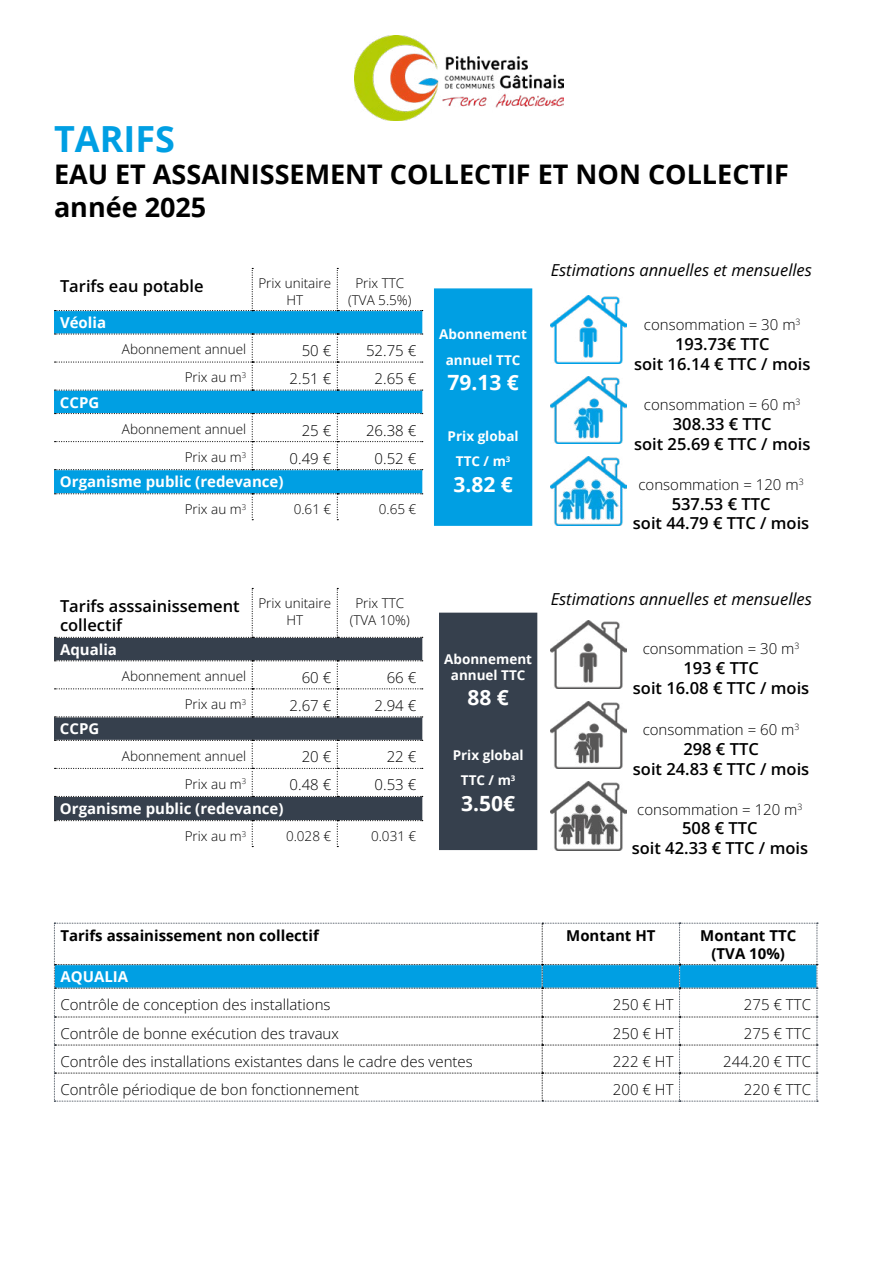
<style>
.page{position:relative;width:893px;height:1263px;background:#fff}
.page>*{position:absolute;margin:0;border:0;box-sizing:border-box;transform-origin:0 0}
.t1{font:700 36px "Open Sans";color:#009fe3}
.t2{font:700 27px/32.4px "Open Sans";color:#000}
.t3{font:700 21px "Open Sans";color:#fff}
.t4{font:16.5px/19.8px "Open Sans";color:#000;text-align:center}
.t5{font:italic 16.5px "Open Sans";color:#000}
.t6{font:15px "Open Sans";color:#000}
.t7{font:700 15px "Open Sans";color:#fff}
.t8{font:700 15px/18px "Open Sans";color:#000;text-align:center}
.t9{font:13.5px/16.2px "Open Sans";color:#000;text-align:center}
.t10{font:700 13.5px/25.2px "Open Sans";color:#fff;text-align:center}
</style>
<div class="page">
<div style="left:54px;top:311px;width:368px;height:183px;background:#009fe3"></div>
<svg style="left:55px;top:268px;width:368px;height:43px"></svg>
<svg style="left:55px;top:333px;width:368px;height:58px"></svg>
<svg style="left:55px;top:413px;width:368px;height:57px"></svg>
<svg style="left:55px;top:493px;width:368px;height:27px"></svg>
<img style="left:551px;top:296px;width:75px;height:68px">
<img style="left:551px;top:457px;width:75px;height:68px">
<img style="left:551px;top:376px;width:75px;height:68px">
<img style="left:551px;top:620px;width:75px;height:68px">
<img style="left:551px;top:782px;width:75px;height:68px">
<img style="left:551px;top:701px;width:75px;height:68px">
<svg style="left:54px;top:923px;width:764px;height:179px"></svg>
<div style="left:54px;top:637px;width:368px;height:184px;background:#36404d"></div>
<svg style="left:55px;top:588px;width:368px;height:50px"></svg>
<svg style="left:55px;top:660px;width:368px;height:57px"></svg>
<svg style="left:55px;top:740px;width:368px;height:57px"></svg>
<svg style="left:55px;top:820px;width:368px;height:27px"></svg>
<div style="left:434px;top:288px;width:98px;height:238px;background:#009fe3"></div>
<div style="left:439px;top:613px;width:98px;height:237px;background:#36404d"></div>
<img style="left:354px;top:36px;width:210px;height:85px">
<h1 class="t1" style="left:54px;top:113px;width:122px">TARIFS</h1>
<h2 class="t2" style="left:54px;top:158px;width:736px">EAU ET ASSAINISSEMENT COLLECTIF ET NON COLLECTIF année 2025</h2>
<p class="t4" style="left:60px;top:275px;width:145px">Tarifs eau potable</p>
<p class="t9" style="left:258px;top:275px;width:74px">Prix unitaire<br>HT</p>
<p class="t9" style="left:348px;top:275px;width:65px">Prix TTC (TVA 5.5%)</p>
<p class="t7" style="left:60px;top:312px;width:48px">Véolia</p>
<p class="t9" style="left:122px;top:341px;width:126px">Abonnement annuel</p>
<p class="t6" style="left:302px;top:340px;width:31px">50 €</p>
<p class="t6" style="left:366px;top:340px;width:52px">52.75 €</p>
<p class="t9" style="left:185px;top:369px;width:63px">Prix au m<sup>3</sup></p>
<p class="t6" style="left:290px;top:368px;width:43px">2.51 €</p>
<p class="t6" style="left:375px;top:368px;width:43px">2.65 €</p>
<p class="t7" style="left:60px;top:391px;width:41px">CCPG</p>
<p class="t9" style="left:122px;top:421px;width:126px">Abonnement annuel</p>
<p class="t6" style="left:302px;top:420px;width:31px">25 €</p>
<p class="t6" style="left:366px;top:420px;width:52px">26.38 €</p>
<p class="t9" style="left:185px;top:449px;width:63px">Prix au m<sup>3</sup></p>
<p class="t6" style="left:290px;top:448px;width:43px">0.49 €</p>
<p class="t6" style="left:375px;top:448px;width:43px">0.52 €</p>
<p class="t7" style="left:60px;top:471px;width:225px">Organisme public (redevance)</p>
<p class="t9" style="left:185px;top:501px;width:63px">Prix au m<sup>3</sup></p>
<p class="t9" style="left:294px;top:501px;width:39px">0.61 €</p>
<p class="t9" style="left:379px;top:501px;width:39px">0.65 €</p>
<p class="t10" style="left:439px;top:322px;width:89px">Abonnement annuel TTC</p>
<h3 class="t3" style="left:447px;top:367px;width:73px">79.13 €</h3>
<p class="t10" style="left:448px;top:423px;width:72px">Prix global<br>TTC / m<sup>3</sup></p>
<h3 class="t3" style="left:453px;top:469px;width:61px">3.82 €</h3>
<p class="t5" style="left:551px;top:258px;width:263px">Estimations annuelles et mensuelles</p>
<p class="t6" style="left:644px;top:314px;width:158px">consommation = 30 m<sup>3</sup></p>
<p class="t4" style="left:634px;top:334px;width:178px">193.73€ TTC<br>soit 16.14 € TTC / mois</p>
<p class="t6" style="left:644px;top:394px;width:158px">consommation = 60 m<sup>3</sup></p>
<p class="t4" style="left:634px;top:414px;width:178px">308.33 € TTC<br>soit 25.69 € TTC / mois</p>
<p class="t6" style="left:638px;top:474px;width:167px">consommation = 120 m<sup>3</sup></p>
<p class="t4" style="left:633px;top:493px;width:178px">537.53 € TTC<br>soit 44.79 € TTC / mois</p>
<p class="t4" style="left:60px;top:595px;width:181px;text-align:left">Tarifs asssainissement collectif</p>
<p class="t9" style="left:258px;top:595px;width:74px">Prix unitaire<br>HT</p>
<p class="t9" style="left:350px;top:595px;width:62px">Prix TTC (TVA 10%)</p>
<p class="t7" style="left:60px;top:639px;width:58px">Aqualia</p>
<p class="t9" style="left:122px;top:668px;width:126px">Abonnement annuel</p>
<p class="t6" style="left:302px;top:667px;width:31px">60 €</p>
<p class="t6" style="left:387px;top:667px;width:31px">66 €</p>
<p class="t9" style="left:185px;top:696px;width:63px">Prix au m<sup>3</sup></p>
<p class="t6" style="left:290px;top:695px;width:43px">2.67 €</p>
<p class="t6" style="left:375px;top:695px;width:43px">2.94 €</p>
<p class="t7" style="left:60px;top:718px;width:41px">CCPG</p>
<p class="t9" style="left:122px;top:747px;width:126px">Abonnement annuel</p>
<p class="t6" style="left:302px;top:747px;width:31px">20 €</p>
<p class="t6" style="left:387px;top:747px;width:31px">22 €</p>
<p class="t9" style="left:185px;top:775px;width:63px">Prix au m<sup>3</sup></p>
<p class="t6" style="left:290px;top:775px;width:43px">0.48 €</p>
<p class="t6" style="left:375px;top:775px;width:43px">0.53 €</p>
<p class="t7" style="left:60px;top:798px;width:225px">Organisme public (redevance)</p>
<p class="t9" style="left:185px;top:828px;width:63px">Prix au m<sup>3</sup></p>
<p class="t9" style="left:286px;top:828px;width:47px">0.028 €</p>
<p class="t9" style="left:371px;top:828px;width:47px">0.031 €</p>
<p class="t10" style="left:444px;top:650px;width:89px;line-height:16.2px">Abonnement annuel TTC</p>
<h3 class="t3" style="left:467px;top:683px;width:43px">88 €</h3>
<p class="t10" style="left:453px;top:742px;width:72px">Prix global<br>TTC / m<sup>3</sup></p>
<h3 class="t3" style="left:461px;top:788px;width:55px">3.50€</h3>
<p class="t5" style="left:551px;top:587px;width:263px">Estimations annuelles et mensuelles</p>
<p class="t6" style="left:643px;top:638px;width:158px">consommation = 30 m<sup>3</sup></p>
<p class="t4" style="left:633px;top:658px;width:178px">193 € TTC<br>soit 16.08 € TTC / mois</p>
<p class="t6" style="left:643px;top:719px;width:158px">consommation = 60 m<sup>3</sup></p>
<p class="t4" style="left:633px;top:738px;width:178px">298 € TTC<br>soit 24.83 € TTC / mois</p>
<p class="t6" style="left:637px;top:799px;width:167px">consommation = 120 m<sup>3</sup></p>
<p class="t4" style="left:632px;top:818px;width:178px">508 € TTC<br>soit 42.33 € TTC / mois</p>
<p class="t8" style="left:60px;top:926px;width:260px">Tarifs assainissement non collectif</p>
<p class="t8" style="left:566px;top:926px;width:91px">Montant HT</p>
<p class="t8" style="left:700px;top:926px;width:98px">Montant TTC (TVA 10%)</p>
<p class="t7" style="left:60px;top:966px;width:69px">AQUALIA</p>
<p class="t6" style="left:60px;top:994px;width:272px">Contrôle de conception des installations</p>
<p class="t6" style="left:613px;top:994px;width:62px">250 € HT</p>
<p class="t6" style="left:744px;top:994px;width:69px">275 € TTC</p>
<p class="t6" style="left:60px;top:1023px;width:280px">Contrôle de bonne exécution des travaux</p>
<p class="t6" style="left:613px;top:1023px;width:62px">250 € HT</p>
<p class="t6" style="left:744px;top:1023px;width:69px">275 € TTC</p>
<p class="t6" style="left:60px;top:1051px;width:414px">Contrôle des installations existantes dans le cadre des ventes</p>
<p class="t6" style="left:613px;top:1051px;width:62px">222 € HT</p>
<p class="t6" style="left:723px;top:1051px;width:89px">244.20 € TTC</p>
<p class="t6" style="left:60px;top:1079px;width:300px">Contrôle périodique de bon fonctionnement</p>
<p class="t6" style="left:613px;top:1079px;width:62px">200 € HT</p>
<p class="t6" style="left:744px;top:1079px;width:69px">220 € TTC</p>
</div>
